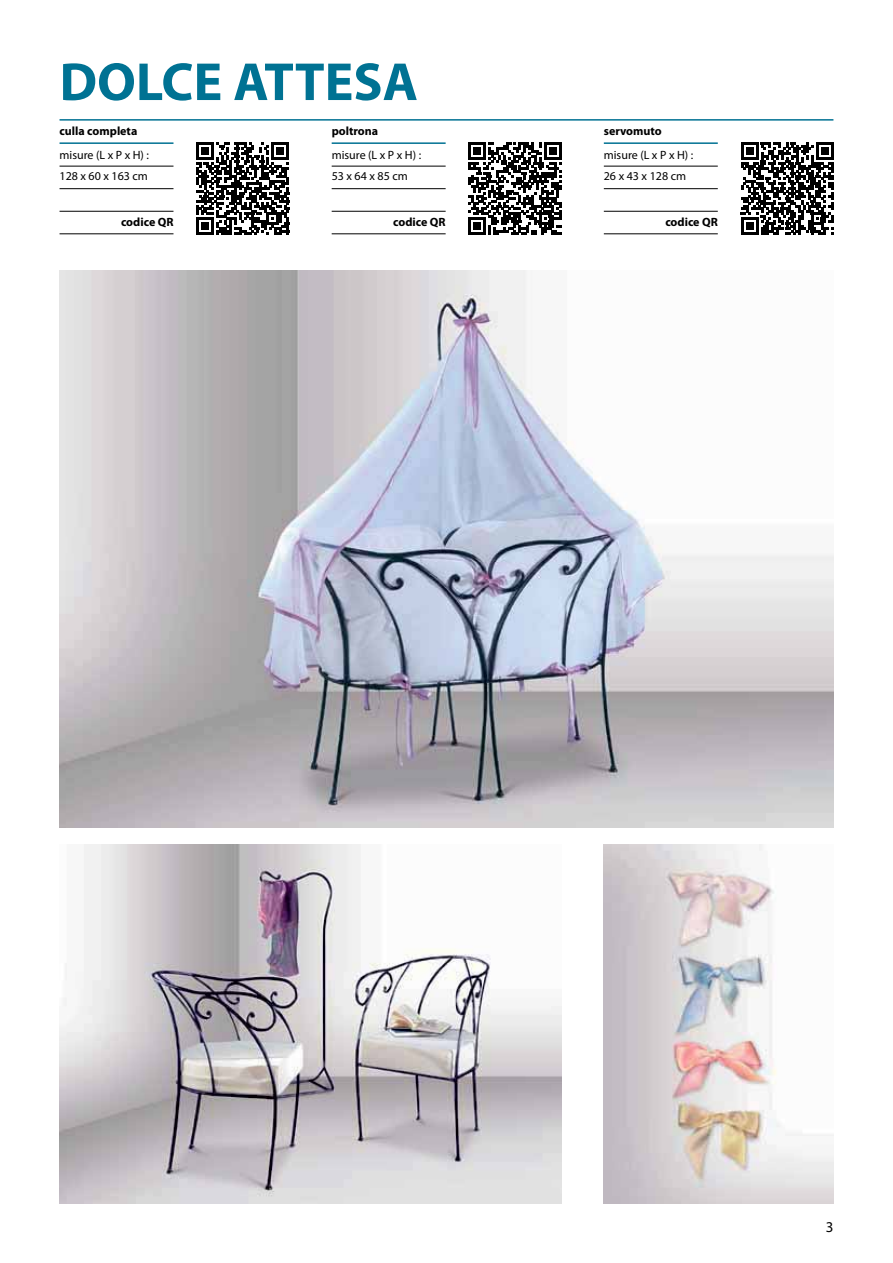
<style>
.page{position:relative;width:893px;height:1263px;background:#fff}
.page>*{position:absolute;margin:0;border:0;box-sizing:border-box;transform-origin:0 0}
.t1{font:700 54px "Myriad Pro";color:#007293}
.t2{font:15px "Myriad Pro";color:#000}
.t3{font:12px/21.8px "Myriad Pro";color:#000}
.t4{font:700 12px "Myriad Pro";color:#000}
</style>
<div class="page">
<hr style="left:60px;top:166px;width:113px;height:1px;background:#000">
<hr style="left:332px;top:166px;width:114px;height:1px;background:#000">
<hr style="left:60px;top:211px;width:113px;height:1px;background:#000">
<hr style="left:332px;top:211px;width:114px;height:1px;background:#000">
<hr style="left:60px;top:188px;width:113px;height:1px;background:#000">
<hr style="left:332px;top:188px;width:114px;height:1px;background:#000">
<hr style="left:60px;top:119px;width:773px;height:2px;background:#007293">
<hr style="left:60px;top:233px;width:113px;height:1px;background:#000">
<hr style="left:332px;top:233px;width:114px;height:1px;background:#000">
<hr style="left:60px;top:142px;width:113px;height:2px;background:#007293">
<hr style="left:332px;top:142px;width:114px;height:2px;background:#007293">
<svg style="left:196px;top:142px;width:93px;height:93px"></svg>
<svg style="left:469px;top:142px;width:92px;height:93px"></svg>
<hr style="left:604px;top:166px;width:114px;height:1px;background:#000">
<hr style="left:604px;top:211px;width:114px;height:1px;background:#000">
<hr style="left:604px;top:188px;width:114px;height:1px;background:#000">
<hr style="left:604px;top:233px;width:114px;height:1px;background:#000">
<hr style="left:604px;top:142px;width:114px;height:2px;background:#007293">
<svg style="left:741px;top:142px;width:92px;height:93px"></svg>
<img style="left:60px;top:270px;width:773px;height:557px">
<img style="left:60px;top:844px;width:501px;height:359px">
<img style="left:604px;top:844px;width:229px;height:359px">
<h1 class="t1" style="left:60px;top:62px;width:360px">DOLCE ATTESA</h1>
<p class="t4" style="left:60px;top:127px;width:79px">culla completa</p>
<p class="t4" style="left:332px;top:127px;width:48px">poltrona</p>
<p class="t4" style="left:604px;top:127px;width:60px">servomuto</p>
<p class="t3" style="left:60px;top:145px;width:91px">misure (L x P x H) :<br>128 x 60 x 163 cm</p>
<p class="t3" style="left:332px;top:145px;width:91px">misure (L x P x H) :<br>53 x 64 x 85 cm</p>
<p class="t3" style="left:604px;top:145px;width:91px">misure (L x P x H) :<br>26 x 43 x 128 cm</p>
<p class="t4" style="left:121px;top:218px;width:54px">codice QR</p>
<p class="t4" style="left:393px;top:218px;width:54px">codice QR</p>
<p class="t4" style="left:665px;top:218px;width:54px">codice QR</p>
<p class="t2" style="left:826px;top:1221px;width:9px">3</p>
</div>
